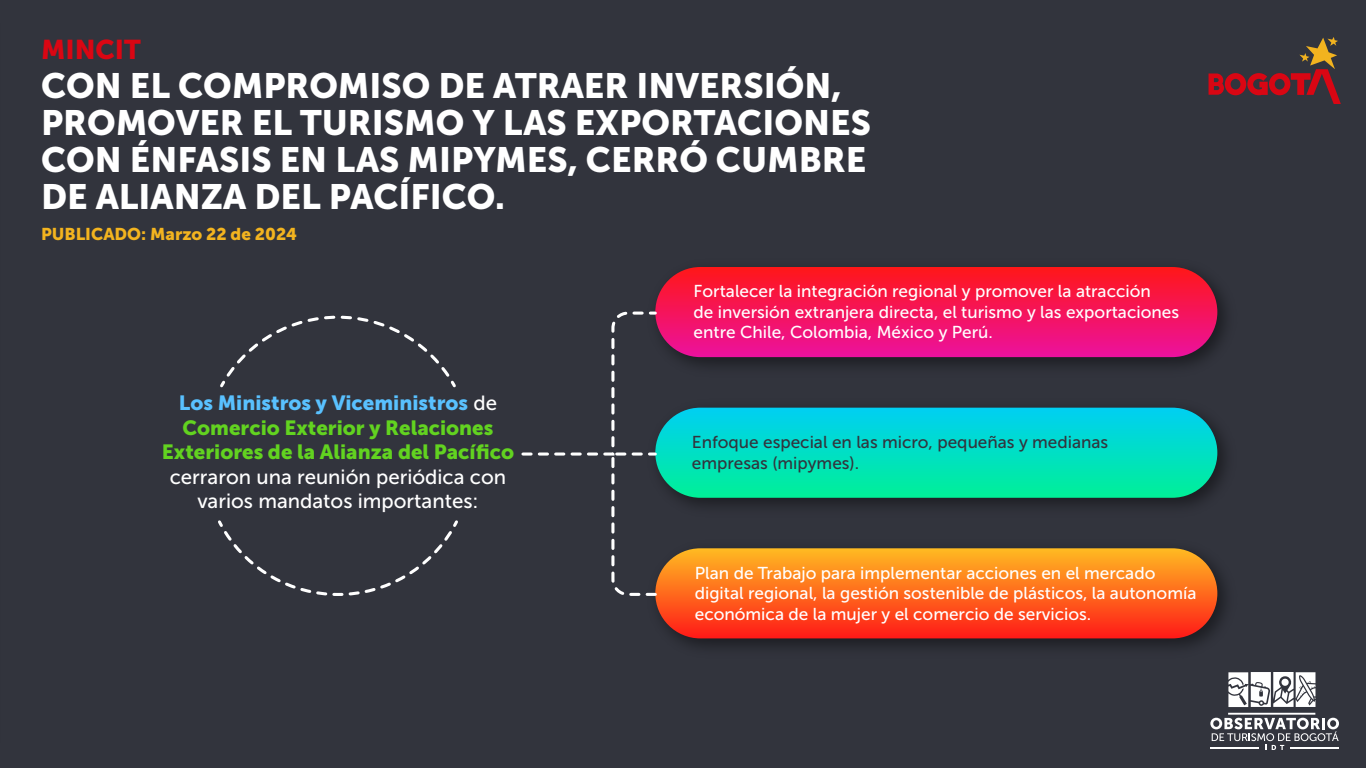
<style>
.page{position:relative;width:1366px;height:768px;background:#32343d}
.page>*{position:absolute;margin:0;border:0;box-sizing:border-box;transform-origin:0 0}
.t1{font:35px/37px "Museo Sans 900";color:#fff}
.t2{font:27px "Museo Sans 900";color:#da0613}
.t3{font:20.5px/24.6px "Museo Sans 900";color:#62d320;text-align:center}
.t4{font:20.5px/24.6px "Museo Sans 500";color:#fff;text-align:center}
.t5{font:17.2px/20.6px "Museo Sans 500";color:#fff}
.t6{font:17.2px/20.6px "Museo Sans 500";color:#32343d}
.t7{font:17px "Museo Sans 900";color:#f3b41f}
.s1{color:#59c1ff}
.s2{font-family:"Museo Sans 500";color:#fff}
</style>
<div class="page">
<svg style="left:1209px;top:37px;width:132px;height:67px"></svg>
<svg style="left:1210px;top:713px;width:129px;height:37px"></svg>
<svg style="left:1228px;top:672px;width:88px;height:35px;background:#c3c4c6"></svg>
<img style="left:658px;top:267px;width:568px;height:99px">
<div style="left:655px;top:267px;width:562px;height:90px;background:linear-gradient(to bottom,#ff1718,#eb119c);border-radius:45px"></div>
<img style="left:658px;top:407px;width:568px;height:99px">
<div style="left:655px;top:408px;width:562px;height:90px;background:linear-gradient(to bottom,#00cff2,#00ef98);border-radius:45px"></div>
<img style="left:655px;top:548px;width:571px;height:99px">
<div style="left:655px;top:548px;width:562px;height:90px;background:linear-gradient(to bottom,#fb2,#ff1c17);border-radius:45px"></div>
<svg style="left:220px;top:315px;width:236px;height:73px"></svg>
<svg style="left:218px;top:520px;width:240px;height:76px"></svg>
<svg style="left:521px;top:310px;width:137px;height:287px"></svg>
<h2 class="t2" style="left:41px;top:35px;width:101px">MINCIT</h2>
<h1 class="t1" style="left:41px;top:67px;width:831px">CON EL COMPROMISO DE ATRAER INVERSIÓN, PROMOVER EL TURISMO Y LAS EXPORTACIONES CON ÉNFASIS EN LAS MIPYMES, CERRÓ CUMBRE DE ALIANZA DEL PACÍFICO.</h1>
<p class="t7" style="left:41px;top:225px;width:258px">PUBLICADO: Marzo 22 de 2024</p>
<p class="t3" style="left:162px;top:391px;width:354px"><span class="s1">Los Ministros y Viceministros</span> <span class="s2">de<br></span>Comercio Exterior y Relaciones<br>Exteriores de la Alianza del Pacífico</p>
<p class="t4" style="left:170px;top:464px;width:338px">cerraron una reunión periódica con varios mandatos importantes:</p>
<p class="t5" style="left:694px;top:281px;width:487px">Fortalecer la integración regional y promover la atracción<br>de inversión extranjera directa, el turismo y las exportaciones entre Chile, Colombia, México y Perú.</p>
<p class="t6" style="left:692px;top:432px;width:418px">Enfoque especial en las micro, pequeñas y medianas empresas (mipymes).</p>
<p class="t5" style="left:695px;top:563px;width:503px">Plan de Trabajo para implementar acciones en el mercado digital regional, la gestión sostenible de plásticos, la autonomía económica de la mujer y el comercio de servicios.</p>
</div>
